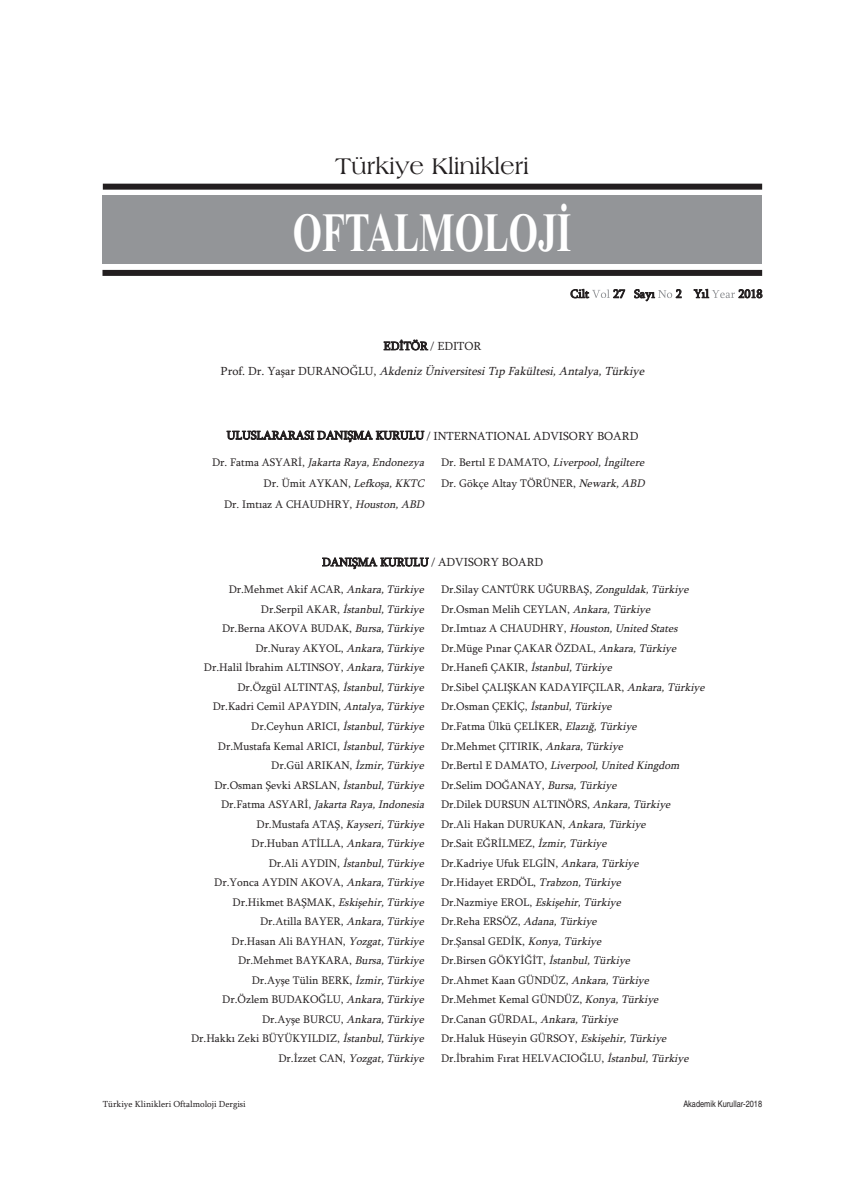
<style>
.page{position:relative;width:865px;height:1197px;background:#fff}
.page>*{position:absolute;margin:0;border:0;box-sizing:border-box;transform-origin:0 0}
.t1{font:700 55.35px "Times New Roman";color:#fff;scale:.68 1}
.t2{font:24px "Americana BT Roman";color:#231f20}
.t3{font:12px "Sylfaen";color:#231f20}
.t4{font:italic 12px/25px "Sylfaen";color:#231f20;text-align:center}
.t5{font:11.25px/19.5px "Sylfaen";color:#231f20;text-align:right}
.t6{font:9px "Sylfaen";color:#231f20}
.t7{font:condensed 9px "Helvetica";color:#231f20}
.s1{font-style:normal}
.s2{font-style:italic}
</style>
<div class="page">
<div style="left:102px;top:195px;width:660px;height:68px;background:#939598"></div>
<div style="left:103px;top:184px;width:659px;height:6px;background:#231f20"></div>
<div style="left:102px;top:270px;width:660px;height:6px;background:#231f20"></div>
<svg style="left:592px;top:289px;width:18px;height:9px"></svg>
<svg style="left:658px;top:290px;width:14px;height:8px"></svg>
<svg style="left:712px;top:290px;width:23px;height:8px"></svg>
<h2 class="t2" style="left:335px;top:152px;width:195px">Türkiye Klinikleri</h2>
<h1 class="t1" style="left:293px;top:199px;width:411px">OFTALMOLOJİ</h1>
<p class="t3" style="left:570px;top:286px;width:20px">Cilt</p>
<p class="t3" style="left:613px;top:286px;width:43px">27 Sayı</p>
<p class="t3" style="left:676px;top:286px;width:35px">2 Yıl</p>
<p class="t3" style="left:738px;top:286px;width:25px">2018</p>
<p class="t4" style="left:221px;top:333px;width:428px"><span class="s1">EDİTÖR / EDITOR<br>P r o f . D r . Y a ş a r D U R A N O Ğ L U ,</span> Akdeniz Üniversitesi Tıp Fakültesi, Antalya, Türkiye</p>
<p class="t3" style="left:227px;top:428px;width:413px">ULUSLARARASI DANIŞMA KURULU / INTERNATIONAL ADVISORY BOARD</p>
<p class="t5" style="left:212px;top:451px;width:216px;line-height:21px">D r . F a t m a A S YA R İ , <span class="s2">Jakarta Raya, Endonezya<br></span>Dr. Ümit AYKAN, <span class="s2">Lefkoşa,KKTC<br></span>Dr. Imtıaz A CHAUDHRY, <span class="s2">Houston,ABD</span></p>
<p class="t5" style="left:441px;top:451px;width:208px;line-height:21px;text-align:left">Dr. Bertıl E DAMATO, <span class="s2">Liverpool,İngiltere<br></span>Dr. Gökçe Altay TÖRÜNER, <span class="s2">Newark,ABD</span></p>
<p class="t3" style="left:322px;top:555px;width:223px">DANIŞMA KURULU / ADVISORY BOARD</p>
<p class="t5" style="left:191px;top:579px;width:237px">Dr.Mehmet Akif ACAR, <span class="s2">Ankara,Türkiye </span>Dr.Serpil AKAR, <span class="s2">İstanbul,Türkiye<br></span>Dr.Berna AKOVA BUDAK, <span class="s2">Bursa,Türkiye </span>Dr.Nuray AKYOL, <span class="s2">Ankara,Türkiye<br></span>Dr.Halil İbrahim ALTINSOY, <span class="s2">Ankara,Türkiye </span>Dr.Özgül ALTINTAŞ, <span class="s2">İstanbul,Türkiye<br></span>Dr.Kadri Cemil APAYDIN, <span class="s2">Antalya,Türkiye </span>Dr.Ceyhun ARICI, <span class="s2">İstanbul,Türkiye<br></span>Dr.Mustafa Kemal ARICI, <span class="s2">İstanbul,Türkiye </span>Dr.Gül ARIKAN, <span class="s2">İzmir,Türkiye<br></span>Dr.Osman Şevki ARSLAN, <span class="s2">İstanbul,Türkiye<br></span>D r . F a t m a A S YA R İ , <span class="s2">Jakarta Raya, Indonesia </span>Dr.Mustafa ATAŞ, <span class="s2">Kayseri,Türkiye<br></span>Dr.Huban ATİLLA, <span class="s2">Ankara,Türkiye<br></span>D r . A l i A Y D I N , <span class="s2">İstanbul, Türkiye<br></span>Dr.Yonca AYDIN AKOVA, <span class="s2">Ankara,Türkiye </span>Dr.Hikmet BAŞMAK, <span class="s2">Eskişehir,Türkiye </span>Dr.Atilla BAYER, <span class="s2">Ankara,Türkiye<br></span>Dr.Hasan Ali BAYHAN, <span class="s2">Yozgat,Türkiye </span>Dr.Mehmet BAYKARA, <span class="s2">Bursa,Türkiye<br></span>Dr.Ayşe Tülin BERK, <span class="s2">İzmir,Türkiye<br></span>Dr.Özlem BUDAKOĞLU, <span class="s2">Ankara,Türkiye </span>Dr.Ayşe BURCU, <span class="s2">Ankara,Türkiye<br></span>Dr.Hakkı Zeki BÜYÜKYILDIZ, <span class="s2">İstanbul,Türkiye </span>Dr.İzzet CAN, <span class="s2">Yozgat,Türkiye</span></p>
<p class="t5" style="left:441px;top:579px;width:268px;text-align:left">Dr.Silay CANTÜRK UĞURBAŞ, <span class="s2">Zonguldak,Türkiye </span>Dr.Osman Melih CEYLAN, <span class="s2">Ankara,Türkiye<br></span>Dr.Imtıaz A CHAUDHRY, <span class="s2">Houston,UnitedStates </span>Dr.Müge Pınar ÇAKAR ÖZDAL, <span class="s2">Ankara,Türkiye </span>Dr.Hanefi ÇAKIR, <span class="s2">İstanbul,Türkiye<br></span>Dr.Sibel ÇALIŞKAN KADAYIFÇILAR, <span class="s2">Ankara,Türkiye </span>Dr.Osman ÇEKİÇ, <span class="s2">İstanbul,Türkiye<br></span>Dr.Fatma Ülkü ÇELİKER, <span class="s2">Elazığ,Türkiye<br></span>Dr.Mehmet ÇITIRIK, <span class="s2">Ankara,Türkiye<br></span>D r . B e rt ı l E D A M A T O , <span class="s2">Liverpool, United Kingdom </span>Dr.Selim DOĞANAY, <span class="s2">Bursa,Türkiye<br></span>Dr.Dilek DURSUN ALTINÖRS, <span class="s2">Ankara,Türkiye<br></span>Dr.Ali Hakan DURUKAN, <span class="s2">Ankara,Türkiye<br></span>Dr.Sait EĞRİLMEZ, <span class="s2">İzmir,Türkiye<br></span>Dr.Kadriye Ufuk ELGİN, <span class="s2">Ankara,Türkiye<br></span>Dr.Hidayet ERDÖL, <span class="s2">Trabzon,Türkiye<br></span>Dr.Nazmiye EROL, <span class="s2">Eskişehir,Türkiye<br></span>Dr.Reha ERSÖZ, <span class="s2">Adana,Türkiye<br></span>Dr.Şansal GEDİK, <span class="s2">Konya,Türkiye<br></span>Dr.Birsen GÖKYİĞİT, <span class="s2">İstanbul,Türkiye<br></span>Dr.Ahmet Kaan GÜNDÜZ, <span class="s2">Ankara,Türkiye </span>Dr.Mehmet Kemal GÜNDÜZ, <span class="s2">Konya,Türkiye </span>Dr.Canan GÜRDAL, <span class="s2">Ankara,Türkiye<br></span>Dr.Haluk Hüseyin GÜRSOY, <span class="s2">Eskişehir,Türkiye </span>Dr.İbrahim Fırat HELVACIOĞLU, <span class="s2">İstanbul,Türkiye</span></p>
<p class="t6" style="left:103px;top:1098px;width:144px">Türkiye Klinikleri Oftalmoloji Dergisi</p>
<p class="t7" style="left:683px;top:1098px;width:80px">Akademik Kurullar-2018</p>
</div>
